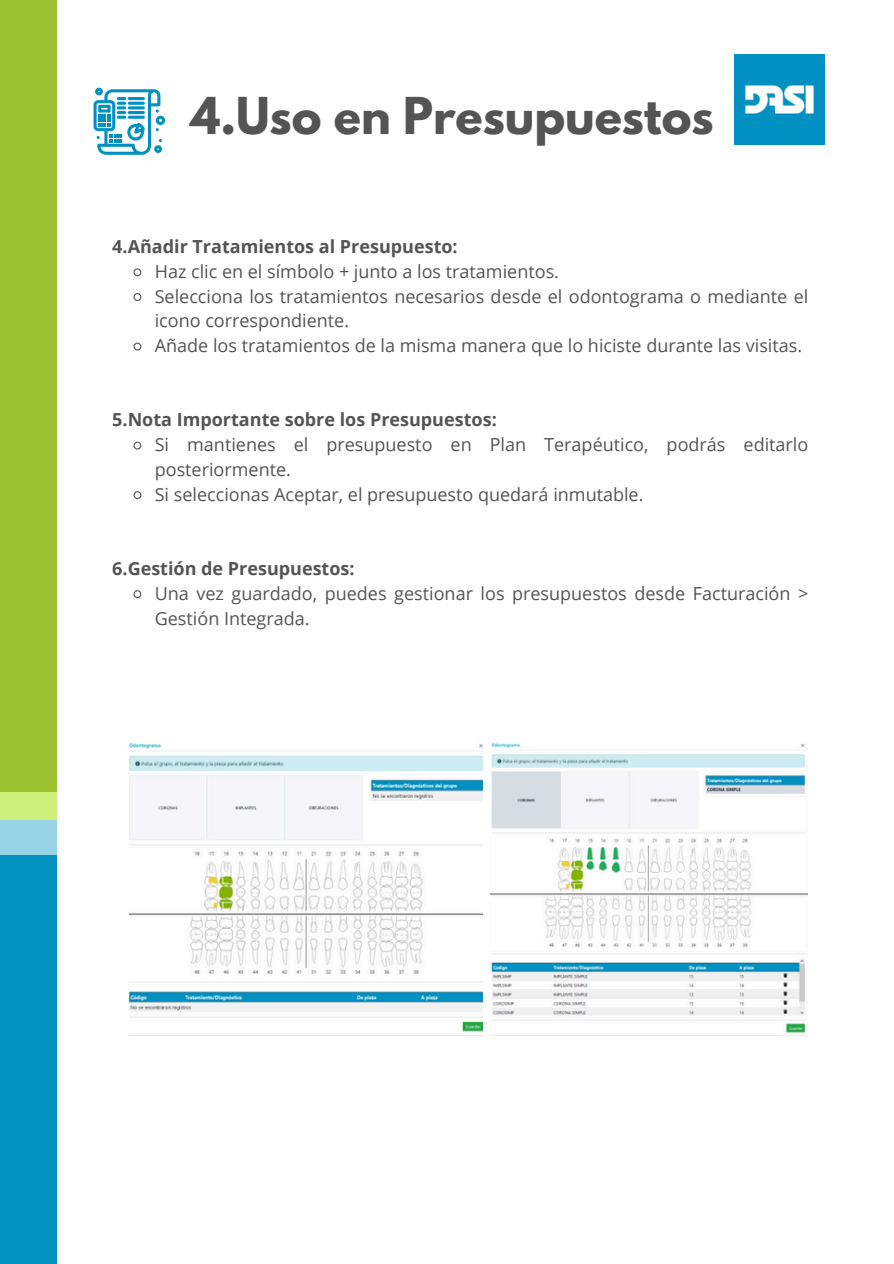
<style>
.page{position:relative;width:894px;height:1264px;background:#fff}
.page>*{position:absolute;margin:0;border:0;box-sizing:border-box;transform-origin:0 0}
.t1{font:700 45px "League Spartan";color:#545454}
.t2{font:18px/24.8px "Open Sans";color:#545454}
.t3{font:700 18px "Open Sans";color:#545454}
</style>
<div class="page">
<div style="left:0;top:0;width:57px;height:795px;background:#9ac231"></div>
<div style="left:0;top:854px;width:57px;height:409px;background:#0392c1"></div>
<div style="left:0;top:819px;width:57px;height:35px;background:#98d2e5"></div>
<div style="left:0;top:791px;width:57px;height:28px;background:#cfef7b"></div>
<svg style="left:133px;top:268px;width:9px;height:9px"></svg>
<svg style="left:133px;top:293px;width:9px;height:8px"></svg>
<svg style="left:133px;top:342px;width:9px;height:9px"></svg>
<svg style="left:133px;top:441px;width:9px;height:9px"></svg>
<svg style="left:133px;top:491px;width:9px;height:9px"></svg>
<svg style="left:133px;top:590px;width:9px;height:9px"></svg>
<img style="left:129px;top:743px;width:353px;height:289px">
<img style="left:490px;top:743px;width:317px;height:290px">
<img style="left:734px;top:54px;width:90px;height:90px">
<svg style="left:93px;top:88px;width:72px;height:67px"></svg>
<p class="t1" style="left:190px;top:93px;width:524px">4.Uso en Presupuestos</p>
<p class="t3" style="left:112px;top:234px;width:347px">4.Añadir Tratamientos al Presupuesto:</p>
<h1 class="t2" style="left:155px;top:258px;width:405px">Haz clic en el símbolo + junto a los tratamientos.</h1>
<p class="t2" style="left:155px;top:283px;width:655px">Selecciona los tratamientos necesarios desde el odontograma o mediante el icono correspondiente.</p>
<h2 class="t2" style="left:155px;top:333px;width:648px">Añade los tratamientos de la misma manera que lo hiciste durante las visitas.</h2>
<p class="t3" style="left:112px;top:407px;width:386px">5.Nota Importante sobre los Presupuestos:</p>
<p class="t2" style="left:155px;top:432px;width:655px">Si mantienes el presupuesto en Plan Terapéutico, podrás editarlo posteriormente.</p>
<p class="t2" style="left:155px;top:481px;width:490px">Si seleccionas Aceptar, el presupuesto quedará inmutable.</p>
<h2 class="t3" style="left:112px;top:556px;width:244px">6.Gestión de Presupuestos:</h2>
<p class="t2" style="left:155px;top:580px;width:655px">Una vez guardado, puedes gestionar los presupuestos desde Facturación &gt;<br>Gestión Integrada.</p>
</div>
